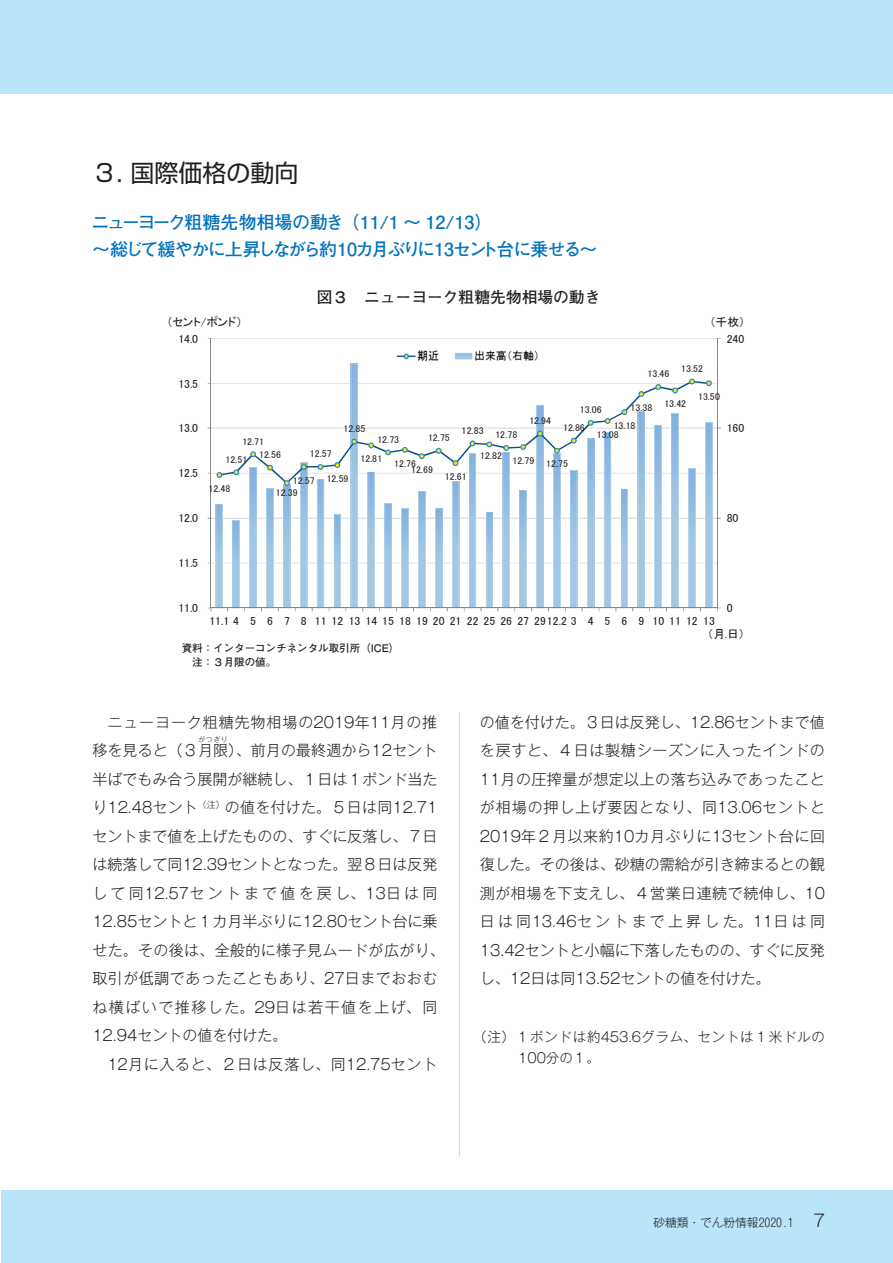
<style>
.page{position:relative;width:893px;height:1263px;background:#fff}
.page>*{position:absolute;margin:0;border:0;box-sizing:border-box;transform-origin:0 0}
.t1{font:24px "Shin Go Pr 5";color:#231f20}
.t2{font:700 18px/27px "Futo Go B101 Pr 5";letter-spacing:-.08em;color:#0072bc}
.t3{font:700 15.75px "Futo Go B101 Pr 5";color:#231f20}
.t4{font:300 15px/28.5px "Gothic MB101 Pr 5";color:#231f20;text-align:right}
.t5{font:300 15px "Gothic MB101 Pr 5";letter-spacing:.045em;color:#231f20}
.t6{font:300 13.5px/21px "Gothic MB101 Pr 5";letter-spacing:.055em;color:#231f20}
.t7{font:11.7px "MS P Gothic";letter-spacing:.01em;color:#231f20}
.t8{font:300 11.7px "Gothic MB101 Pr 5";color:#231f20}
.t9{font:700 10.5px/13.5px "Futo Go B101 Pr 5";color:#231f20}
.t10{font:9.9px/13.4px "MS P Gothic";letter-spacing:-.01em;color:#231f20}
.t11{font:300 6.75px "Gothic MB101 Pr 5";color:#231f20}
.s1{font-size:16.95px}
</style>
<div class="page">
<div style="left:1px;top:1191px;width:892px;height:72px;background:#b9e5fa"></div>
<div style="left:1px;top:0;width:892px;height:94px;background:#b9e5fa"></div>
<hr style="left:459px;top:144px;width:1px;height:1012px;background:#b9e5fa">
<div style="left:92px;top:144px;width:733px;height:568px;background:#fff"></div>
<hr style="left:211px;top:338px;width:506px;height:1px;background:#d2d2d3">
<hr style="left:717px;top:338px;width:1px;height:270px;background:#858689">
<hr style="left:210px;top:338px;width:1px;height:270px;background:#858689">
<svg style="left:208px;top:364px;width:513px;height:247px"></svg>
<img style="left:451px;top:350px;width:92px;height:16px">
<img style="left:396px;top:350px;width:43px;height:12px">
<h1 class="t1" style="left:92px;top:153px;width:208px">３. 国際価格の動向</h1>
<p class="t2" style="left:92px;top:208px;width:507px">ニューヨーク粗糖先物相場の動き（11/1 ～ 12/13）<br>～総じて緩やかに上昇しながら約10カ月ぶりに13セント台に乗せる～</p>
<p class="t3" style="left:317px;top:284px;width:285px">図３　ニューヨーク粗糖先物相場の動き</p>
<p class="t7" style="left:167px;top:315px;width:77px">（セント/ポンド）</p>
<p class="t7" style="left:710px;top:316px;width:37px">（千枚）</p>
<p class="t7" style="left:178px;top:333px;width:21px">14.0</p>
<p class="t7" style="left:178px;top:377px;width:21px">13.5</p>
<p class="t7" style="left:178px;top:422px;width:21px">13.0</p>
<p class="t7" style="left:178px;top:467px;width:21px">12.5</p>
<p class="t7" style="left:178px;top:512px;width:21px">12.0</p>
<p class="t7" style="left:727px;top:333px;width:19px">240</p>
<p class="t10" style="left:681px;top:362px;width:23px">13.52</p>
<p class="t10" style="left:698px;top:390px;width:23px">13.50</p>
<p class="t10" style="left:647px;top:367px;width:23px">13.46</p>
<p class="t10" style="left:664px;top:397px;width:23px">13.42</p>
<p class="t10" style="left:631px;top:401px;width:23px">13.38</p>
<p class="t10" style="left:580px;top:403px;width:23px">13.06</p>
<p class="t10" style="left:597px;top:428px;width:23px">13.08</p>
<p class="t10" style="left:529px;top:414px;width:23px">12.94</p>
<p class="t10" style="left:546px;top:457px;width:23px">12.75</p>
<p class="t10" style="left:614px;top:418px;width:23px">13.18</p>
<p class="t10" style="left:563px;top:421px;width:23px">12.86</p>
<p class="t10" style="left:344px;top:422px;width:23px">12.85</p>
<p class="t10" style="left:360px;top:452px;width:23px">12.81</p>
<p class="t10" style="left:462px;top:424px;width:23px">12.83</p>
<p class="t10" style="left:480px;top:448px;width:23px">12.82</p>
<p class="t10" style="left:495px;top:428px;width:23px">12.78</p>
<p class="t10" style="left:513px;top:453px;width:23px">12.79</p>
<p class="t10" style="left:428px;top:431px;width:23px">12.75</p>
<p class="t10" style="left:445px;top:470px;width:23px">12.61</p>
<p class="t10" style="left:377px;top:433px;width:23px">12.73</p>
<p class="t10" style="left:394px;top:456px;width:23px">12.76</p>
<p class="t10" style="left:411px;top:463px;width:23px">12.69</p>
<p class="t10" style="left:259px;top:434px;width:23px;text-indent:-17px">12.71<br>12.56</p>
<p class="t10" style="left:276px;top:486px;width:23px">12.39</p>
<p class="t10" style="left:310px;top:447px;width:23px">12.57</p>
<p class="t10" style="left:327px;top:472px;width:23px">12.59</p>
<p class="t10" style="left:226px;top:452px;width:23px">12.51</p>
<p class="t10" style="left:293px;top:473px;width:23px">12.57</p>
<p class="t10" style="left:208px;top:481px;width:23px">12.48</p>
<p class="t7" style="left:727px;top:422px;width:19px">160</p>
<p class="t7" style="left:727px;top:512px;width:13px">80</p>
<p class="t7" style="left:178px;top:557px;width:21px">11.5</p>
<p class="t7" style="left:178px;top:602px;width:21px">11.0</p>
<p class="t7" style="left:209px;top:615px;width:507px">11.14 5 6 7 8 1112 13 1415 18 1920 21 2225 26 272912.23 4 5 6 9 1011 12 13</p>
<p class="t7" style="left:727px;top:602px;width:7px">0</p>
<p class="t7" style="left:707px;top:628px;width:39px">（月.日）</p>
<p class="t9" style="left:182px;top:641px;width:219px">資料：インターコンチネンタル取引所（ICE）　注：３月限の値。</p>
<p class="t4" style="left:92px;top:707px;width:346px">ニューヨーク粗糖先物相場の2019年11月の推移を見ると（３月限）、前月の最終週から12セント</p>
<p class="t11" style="left:198px;top:734px;width:31px">がつぎり</p>
<p class="t4" style="left:92px;top:764px;width:354px;text-align:left">半ばでもみ合う展開が継続し、１日は１ポンド当たり12.48セント<sup>（注）</sup>の値を付けた。５日は同12.71セントまで値を上げたものの、すぐに反落し、７日は続落して同12.39セントとなった。翌８日は反発して同12.57セントまで値を戻し、13日は同<br>12.85セントと１カ月半ぶりに12.80セント台に乗せた。その後は、全般的に様子見ムードが広がり、取引が低調であったこともあり、27日までおおむね横ばいで推移した。29日は若干値を上げ、同<br>12.94セントの値を付けた。</p>
<p class="t5" style="left:107px;top:1052px;width:331px">12月に入ると、２日は反落し、同12.75セント</p>
<p class="t4" style="left:480px;top:707px;width:347px;text-align:justify">の値を付けた。３日は反発し、12.86セントまで値を戻すと、４日は製糖シーズンに入ったインドの11月の圧搾量が想定以上の落ち込みであったことが相場の押し上げ要因となり、同13.06セントと2019年２月以来約10カ月ぶりに13セント台に回復した。その後は、砂糖の需給が引き締まるとの観測が相場を下支えし、４営業日連続で続伸し、10日は同13.46セントまで上昇した。11日は同13.42セントと小幅に下落したものの、すぐに反発し、12日は同13.52セントの値を付けた。</p>
<p class="t6" style="left:518px;top:1025px;width:308px;text-indent:-45px">（注）１ポンドは約453.6グラム、セントは１米ドルの<br>100分の１。</p>
<p class="t8" style="left:653px;top:1212px;width:173px">砂糖類・でん粉情報2020.1 <span class="s1">7</span></p>
</div>
